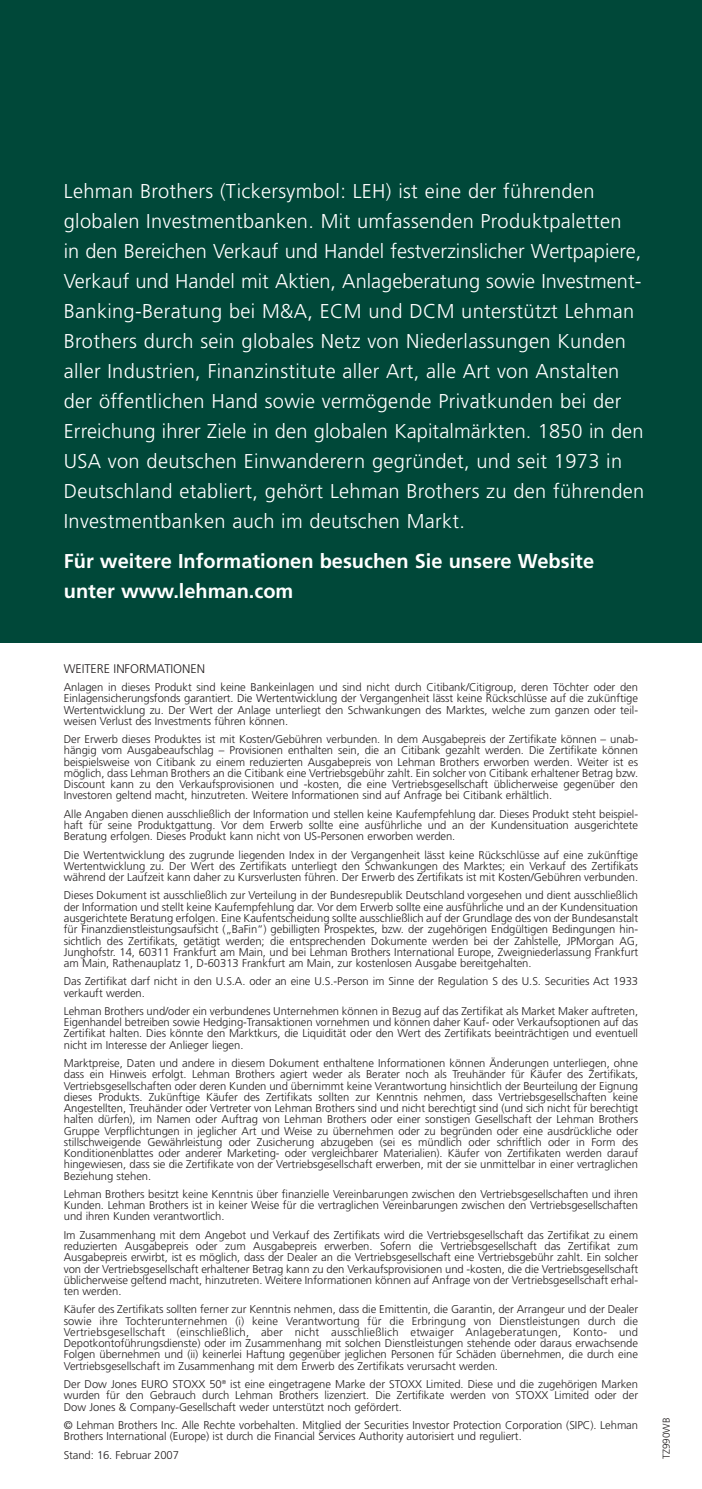
<style>
.page{position:relative;width:702px;height:1489px;background:#fff}
.page>*{position:absolute;margin:0;border:0;box-sizing:border-box;transform-origin:0 0}
.t1{font:300 20px/30px "Frutiger";letter-spacing:.015em;color:#fff}
.t2{font:700 20px/30px "Frutiger";color:#fff}
.t3{font:300 12.5px "Frutiger";letter-spacing:-.005em;color:#231f20}
.t4{font:300 11.25px/11.2px "Frutiger";letter-spacing:-.005em;color:#231f20;text-align:justify}
.t5{font:300 10px "Frutiger";letter-spacing:-.01em;color:#231f20}
</style>
<div class="page">
<div style="left:0;top:1px;width:702px;height:642px;background:#004839"></div>
<p class="t1" style="left:64px;top:177px;width:582px">Lehman Brothers (Tickersymbol: LEH) ist eine der führenden globalen Investmentbanken. Mit umfassenden Produktpaletten<br>in den Bereichen Verkauf und Handel festverzinslicher Wertpapiere, Verkauf und Handel mit Aktien, Anlageberatung sowie Investment-Banking-Beratung bei M&amp;A, ECM und DCM unterstützt Lehman Brothers durch sein globales Netz von Niederlassungen Kunden aller Industrien, Finanzinstitute aller Art, alle Art von Anstalten der öffentlichen Hand sowie vermögende Privatkunden bei der Erreichung ihrer Ziele in den globalen Kapitalmärkten. 1850 in den USA von deutschen Einwanderern gegründet, und seit 1973 in Deutschland etabliert, gehört Lehman Brothers zu den führenden Investmentbanken auch im deutschen Markt.</p>
<h1 class="t2" style="left:64px;top:548px;width:532px">Für weitere Informationen besuchen Sie unsere Website unter www.lehman.com</h1>
<p class="t3" style="left:64px;top:663px;width:143px">WEITERE INFORMATIONEN</p>
<p class="t4" style="left:64px;top:682px;width:575px">Anlagen in dieses Produkt sind keine Bankeinlagen und sind nicht durch Citibank/Citigroup, deren Töchter oder den Einlagensicherungsfonds garantiert. Die Wertentwicklung der Vergangenheit lässt keine Rückschlüsse auf die zukünftige Wertentwicklung zu. Der Wert der Anlage unterliegt den Schwankungen des Marktes, welche zum ganzen oder teil&shy;weisen Verlust des Investments führen können.</p>
<p class="t4" style="left:64px;top:734px;width:575px">Der Erwerb dieses Produktes ist mit Kosten/Gebühren verbunden. In dem Ausgabepreis der Zertifikate können – unab&shy;hängig vom Ausgabeaufschlag – Provisionen enthalten sein, die an Citibank gezahlt werden. Die Zertifikate können beispielsweise von Citibank zu einem reduzierten Ausgabepreis von Lehman Brothers erworben werden. Weiter ist es möglich, dass Lehman Brothers an die Citibank eine Vertriebsgebühr zahlt. Ein solcher von Citibank erhaltener Betrag bzw.<br>Discount kann zu den Verkaufsprovisionen und -kosten, die eine Vertriebsgesellschaft üblicherweise gegenüber den Investoren geltend macht, hinzutreten. Weitere Informationen sind auf Anfrage bei Citibank erhältlich.</p>
<p class="t4" style="left:64px;top:809px;width:575px">Alle Angaben dienen ausschließlich der Information und stellen keine Kaufempfehlung dar. Dieses Produkt steht beispiel&shy;haft für seine Produktgattung. Vor dem Erwerb sollte eine ausführliche und an der Kundensituation ausgerichtete Beratung erfolgen. Dieses Produkt kann nicht von US-Personen erworben werden.</p>
<p class="t4" style="left:64px;top:849px;width:575px">Die Wertentwicklung des zugrunde liegenden Index in der Vergangenheit lässt keine Rückschlüsse auf eine zukünftige Wertentwicklung zu. Der Wert des Zertifikats unterliegt den Schwankungen des Marktes; ein Verkauf des Zertifikats während der Laufzeit kann daher zu Kursverlusten führen. Der Erwerb des Zertifikats ist mit Kosten/Gebühren verbunden.</p>
<p class="t4" style="left:64px;top:890px;width:576px">Dieses Dokument ist ausschließlich zur Verteilung in der Bundesrepublik Deutschland vorgesehen und dient ausschließlich der Information und stellt keine Kaufempfehlung dar. Vor dem Erwerb sollte eine ausführliche und an der Kundensituation ausgerichtete Beratung erfolgen. Eine Kaufentscheidung sollte ausschließlich auf der Grundlage des von der Bundesanstalt für Finanzdienstleistungsaufsicht („BaFin“) gebilligten Prospektes, bzw. der zugehörigen Endgültigen Bedingungen hin&shy;sichtlich des Zertifikats, getätigt werden; die entsprechenden Dokumente werden bei der Zahlstelle, JPMorgan AG, Junghofstr. 14, 60311 Frankfurt am Main, und bei Lehman Brothers International Europe, Zweigniederlassung Frankfurt am Main, Rathenauplatz 1, D-60313 Frankfurt am Main, zur kostenlosen Ausgabe bereitgehalten.</p>
<p class="t4" style="left:64px;top:976px;width:575px">Das Zertifikat darf nicht in den U.S.A. oder an eine U.S.-Person im Sinne der Regulation S des U.S. Securities Act 1933 verkauft werden.</p>
<p class="t4" style="left:64px;top:1006px;width:575px">Lehman Brothers und/oder ein verbundenes Unternehmen können in Bezug auf das Zertifikat als Market Maker auftreten, Eigenhandel betreiben sowie Hedging-Transaktionen vornehmen und können daher Kauf- oder Verkaufsoptionen auf das Zertifikat halten. Dies könnte den Marktkurs, die Liquidität oder den Wert des Zertifikats beeinträchtigen und eventuell nicht im Interesse der Anlieger liegen.</p>
<p class="t4" style="left:64px;top:1058px;width:576px">Marktpreise, Daten und andere in diesem Dokument enthaltene Informationen können Änderungen unterliegen, ohne dass ein Hinweis erfolgt. Lehman Brothers agiert weder als Berater noch als Treuhänder für Käufer des Zertifikats, Vertriebsgesellschaften oder deren Kunden und übernimmt keine Verantwortung hinsichtlich der Beurteilung der Eignung dieses Produkts. Zukünftige Käufer des Zertifikats sollten zur Kenntnis nehmen, dass Vertriebsgesellschaften keine Angestellten, Treuhänder oder Vertreter von Lehman Brothers sind und nicht berechtigt sind (und sich nicht für berechtigt halten dürfen), im Namen oder Auftrag von Lehman Brothers oder einer sonstigen Gesellschaft der Lehman Brothers Gruppe Verpflichtungen in jeglicher Art und Weise zu übernehmen oder zu begründen oder eine ausdrückliche oder stillschweigende Gewährleistung oder Zusicherung abzugeben (sei es mündlich oder schriftlich oder in Form des Konditionenblattes oder anderer Marketing- oder vergleichbarer Materialien). Käufer von Zertifikaten werden darauf hingewiesen, dass sie die Zertifikate von der Vertriebsgesellschaft erwerben, mit der sie unmittelbar in einer vertraglichen Beziehung stehen.</p>
<p class="t4" style="left:64px;top:1189px;width:575px">Lehman Brothers besitzt keine Kenntnis über finanzielle Vereinbarungen zwischen den Vertriebsgesellschaften und ihren Kunden. Lehman Brothers ist in keiner Weise für die vertraglichen Vereinbarungen zwischen den Vertriebsgesellschaften und ihren Kunden verantwortlich.</p>
<p class="t4" style="left:64px;top:1230px;width:575px">Im Zusammenhang mit dem Angebot und Verkauf des Zertifikats wird die Vertriebsgesellschaft das Zertifikat zu einem reduzierten Ausgabepreis oder zum Ausgabepreis erwerben. Sofern die Vertriebsgesellschaft das Zertifikat zum Ausgabepreis erwirbt, ist es möglich, dass der Dealer an die Vertriebsgesellschaft eine Vertriebsgebühr zahlt. Ein solcher von der Vertriebsgesellschaft erhaltener Betrag kann zu den Verkaufsprovisionen und -kosten, die die Vertriebsgesellschaft üblicherweise geltend macht, hinzutreten. Weitere Informationen können auf Anfrage von der Vertriebsgesellschaft erhal&shy;ten werden.</p>
<p class="t4" style="left:64px;top:1304px;width:576px">Käufer des Zertifikats sollten ferner zur Kenntnis nehmen, dass die Emittentin, die Garantin, der Arrangeur und der Dealer sowie ihre Tochterunternehmen (i) keine Verantwortung für die Erbringung von Dienstleistungen durch die Vertriebsgesellschaft (einschließlich, aber nicht ausschließlich etwaiger Anlageberatungen, Konto- und Depotkontoführungsdienste) oder im Zusammenhang mit solchen Dienstleistungen stehende oder daraus erwachsende Folgen übernehmen und (ii) keinerlei Haftung gegenüber jeglichen Personen für Schäden übernehmen, die durch eine Vertriebsgesellschaft im Zusammenhang mit dem Erwerb des Zertifikats verursacht werden.</p>
<p class="t4" style="left:64px;top:1379px;width:575px">Der Dow Jones EURO STOXX 50<sup>®</sup> ist eine eingetragene Marke der STOXX Limited. Diese und die zugehörigen Marken wurden für den Gebrauch durch Lehman Brothers lizenziert. Die Zertifikate werden von STOXX Limited oder der Dow Jones &amp; Company-Gesellschaft weder unterstützt noch gefördert.</p>
<p class="t4" style="left:64px;top:1420px;width:575px">© Lehman Brothers Inc. Alle Rechte vorbehalten. Mitglied der Securities Investor Protection Corporation (SIPC). Lehman<br>Brothers International (Europe) ist durch die Financial Services Authority autorisiert und reguliert.</p>
<p class="t4" style="left:64px;top:1449px;width:117px">Stand: 16. Februar 2007</p>
<p class="t5" style="left:662px;top:1458px;width:43px;rotate:-90deg">TZ990WB</p>
</div>
